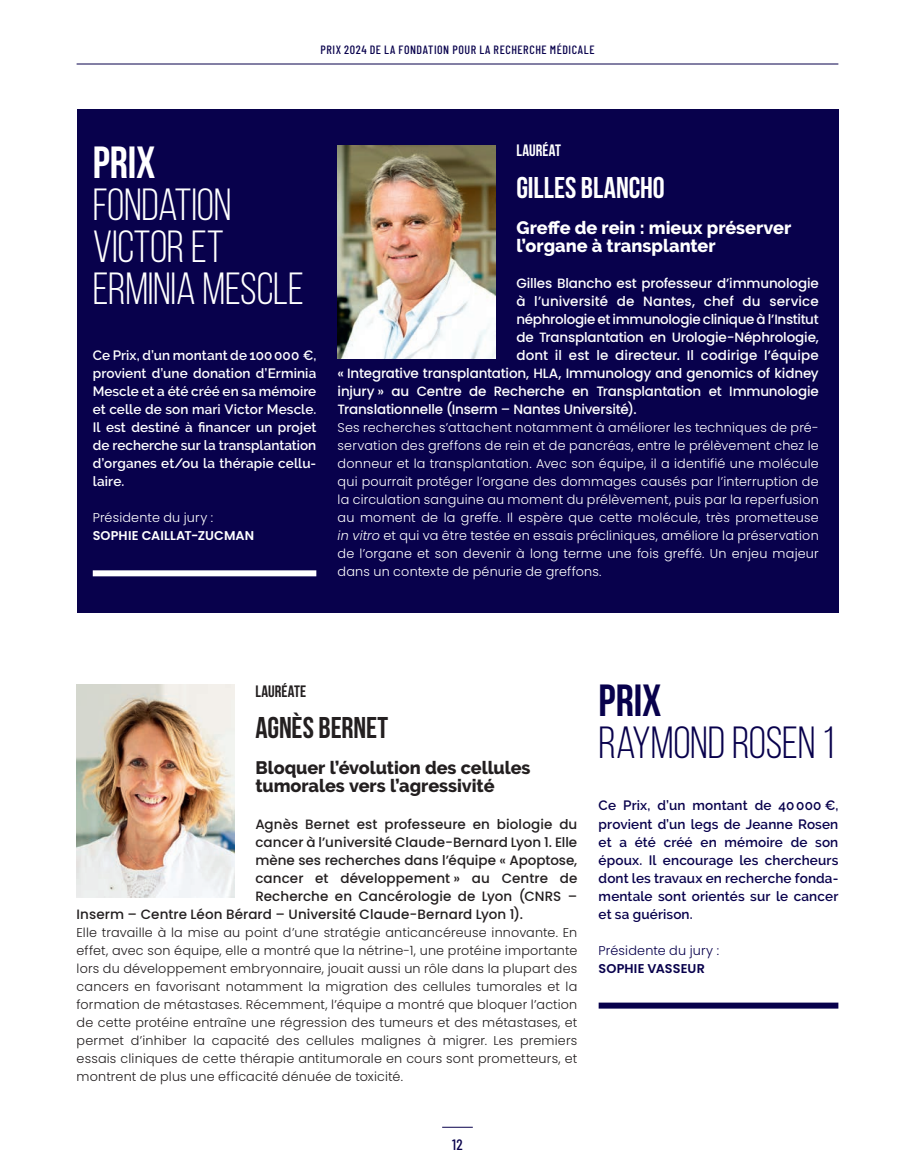
<style>
.page{position:relative;width:915px;height:1170px;background:#fff}
.page>*{position:absolute;margin:0;border:0;box-sizing:border-box;transform-origin:0 0}
.t1{font:45px/42px "Bebas Neue";letter-spacing:-.005em;color:#fff}
.t2{font:45px "Bebas Neue";letter-spacing:-.005em;color:#08014c}
.t3{font:700 45px "Bebas Neue";color:#fff}
.t4{font:700 45px "Bebas Neue";color:#08014c}
.t5{font:30px "Bebas Neue";letter-spacing:-.005em;color:#fff}
.t6{font:30px "Bebas Neue";letter-spacing:-.005em;color:#231f20}
.t7{font:800 18px/18px "Raleway";letter-spacing:-.005em;color:#231f20}
.t8{font:800 18px/18px "Raleway";color:#fff}
.t9{font:700 16.5px "Bebas Neue";letter-spacing:.005em;color:#231f20}
.t10{font:700 16.5px "Bebas Neue";letter-spacing:.005em;color:#fff}
.t11{font:500 15px "Barlow Condensed";color:#08014c}
.t12{font:500 13.5px "Poppins";letter-spacing:-.015em;color:#fff}
.t13{font:500 13.5px "Poppins";letter-spacing:.005em;color:#231f20}
.t14{font:600 13.5px/18px "Raleway";letter-spacing:.005em;color:#fff;text-align:justify}
.t15{font:600 13.5px/18px "Raleway";letter-spacing:.01em;color:#08014c;text-align:justify}
.t16{font:500 13.5px "Poppins";letter-spacing:.005em;color:#fff}
.t17{font:300 12.75px/18px "Poppins";letter-spacing:.015em;color:#231f20;text-align:justify}
.t18{font:300 12.75px/18px "Poppins";letter-spacing:.015em;color:#fff;text-align:justify}
.t19{font:600 12.75px "Poppins";letter-spacing:.005em;color:#fff}
.t20{font:300 12.75px "Poppins";letter-spacing:.015em;color:#08014c}
.t21{font:600 12.75px "Poppins";letter-spacing:.01em;color:#08014c}
.t22{font:500 12px "Barlow Condensed";letter-spacing:.045em;color:#08014c}
.s1{font-style:italic}
</style>
<div class="page">
<hr style="left:442px;top:1126px;width:30px;height:1px;background:#08014c">
<hr style="left:77px;top:64px;width:761px;height:1px;background:#08014c">
<div style="left:77px;top:109px;width:761px;height:503px;background:#08014c"></div>
<div style="left:598px;top:1002px;width:240px;height:6px;background:#08014c"></div>
<div style="left:93px;top:570px;width:223px;height:6px;background:#fff"></div>
<img style="left:337px;top:146px;width:158px;height:212px">
<img style="left:77px;top:684px;width:157px;height:213px">
<p class="t22" style="left:320px;top:41px;width:275px">PRIX 2024 DE LA FONDATION POUR LA RECHERCHE MÉDICALE</p>
<p class="t3" style="left:93px;top:138px;width:64px">PRIX</p>
<p class="t1" style="left:93px;top:183px;width:213px">FONDATION<br>VICTOR ET<br>ERMINIA MESCLE</p>
<p class="t14" style="left:93px;top:346px;width:225px">Ce Prix, d’un montant de 100000 €, provient d’une donation d’Erminia Mescle et a été créé en sa mémoire et celle de son mari Victor Mescle.<br>Il est destiné à financer un projet de recherche sur la transplantation d’organes et/ou la thérapie cellu&shy;laire.</p>
<p class="t18" style="left:93px;top:509px;width:122px">Présidente du jury :</p>
<p class="t19" style="left:93px;top:528px;width:163px">SOPHIE CAILLAT-ZUCMAN</p>
<p class="t10" style="left:516px;top:142px;width:46px">LAURÉAT</p>
<p class="t5" style="left:516px;top:171px;width:150px">GILLES BLANCHO</p>
<p class="t8" style="left:516px;top:219px;width:276px">Greffe de rein : mieux préserver l’organe à transplanter</p>
<p class="t12" style="left:516px;top:275px;width:304px">Gilles Blancho est professeur d’immunologie</p>
<p class="t16" style="left:516px;top:293px;width:304px">à l’université de Nantes, chef du service</p>
<p class="t12" style="left:516px;top:311px;width:304px">néphrologie et immunologie clinique à l’Institut</p>
<p class="t12" style="left:516px;top:329px;width:304px">de Transplantation en Urologie-Néphrologie,</p>
<p class="t16" style="left:516px;top:347px;width:304px">dont il est le directeur. Il codirige l’équipe</p>
<p class="t12" style="left:337px;top:365px;width:482px">« Integrative transplantation, HLA, Immunology and genomics of kidney</p>
<p class="t12" style="left:337px;top:383px;width:482px">injury » au Centre de Recherche en Transplantation et Immunologie</p>
<p class="t12" style="left:337px;top:401px;width:300px">Translationnelle (Inserm – Nantes Université).</p>
<p class="t18" style="left:337px;top:419px;width:482px">Ses recherches s’attachent notamment à améliorer les techniques de pré&shy;servation des greffons de rein et de pancréas, entre le prélèvement chez le donneur et la transplantation. Avec son équipe, il a identifié une molécule qui pourrait protéger l’organe des dommages causés par l’interruption de la circulation sanguine au moment du prélèvement, puis par la reperfusion au moment de la greffe. Il espère que cette molécule, très prometteuse <span class="s1">in vitro</span> et qui va être testée en essais précliniques, améliore la préservation de l’organe et son devenir à long terme une fois greffé. Un enjeu majeur dans un contexte de pénurie de greffons.</p>
<p class="t9" style="left:255px;top:682px;width:52px">LAURÉATE</p>
<p class="t6" style="left:255px;top:711px;width:134px">AGNÈS BERNET</p>
<p class="t7" style="left:255px;top:759px;width:277px">Bloquer l’évolution des cellules tumorales vers l’agressivité</p>
<p class="t13" style="left:255px;top:815px;width:323px">Agnès Bernet est professeure en biologie du</p>
<p class="t13" style="left:255px;top:833px;width:323px">cancer à l’université Claude-Bernard Lyon 1. Elle</p>
<p class="t13" style="left:255px;top:851px;width:323px">mène ses recherches dans l’équipe « Apoptose,</p>
<p class="t13" style="left:255px;top:869px;width:323px">cancer et développement » au Centre de</p>
<p class="t13" style="left:255px;top:887px;width:323px">Recherche en Cancérologie de Lyon (CNRS –</p>
<p class="t13" style="left:77px;top:905px;width:447px">Inserm – Centre Léon Bérard – Université Claude-Bernard Lyon 1).</p>
<p class="t17" style="left:77px;top:923px;width:502px">Elle travaille à la mise au point d’une stratégie anticancéreuse innovante. En effet, avec son équipe, elle a montré que la nétrine-1, une protéine importante lors du développement embryonnaire, jouait aussi un rôle dans la plupart des cancers en favorisant notamment la migration des cellules tumorales et la formation de métastases. Récemment, l’équipe a montré que bloquer l’action de cette protéine entraîne une régression des tumeurs et des métastases, et permet d’inhiber la capacité des cellules malignes à migrer. Les premiers essais cliniques de cette thérapie antitumorale en cours sont prometteurs, et montrent de plus une efficacité dénuée de toxicité.</p>
<p class="t11" style="left:452px;top:1133px;width:12px">12</p>
<p class="t4" style="left:598px;top:675px;width:64px">PRIX</p>
<p class="t2" style="left:598px;top:718px;width:238px">RAYMOND ROSEN 1</p>
<p class="t15" style="left:598px;top:796px;width:241px">Ce Prix, d’un montant de 40000 €, provient d’un legs de Jeanne Rosen et a été créé en mémoire de son époux. Il encourage les chercheurs dont les travaux en recherche fonda&shy;mentale sont orientés sur le cancer et sa guérison.</p>
<p class="t20" style="left:598px;top:942px;width:122px">Présidente du jury :</p>
<p class="t21" style="left:598px;top:960px;width:108px">SOPHIE VASSEUR</p>
</div>
